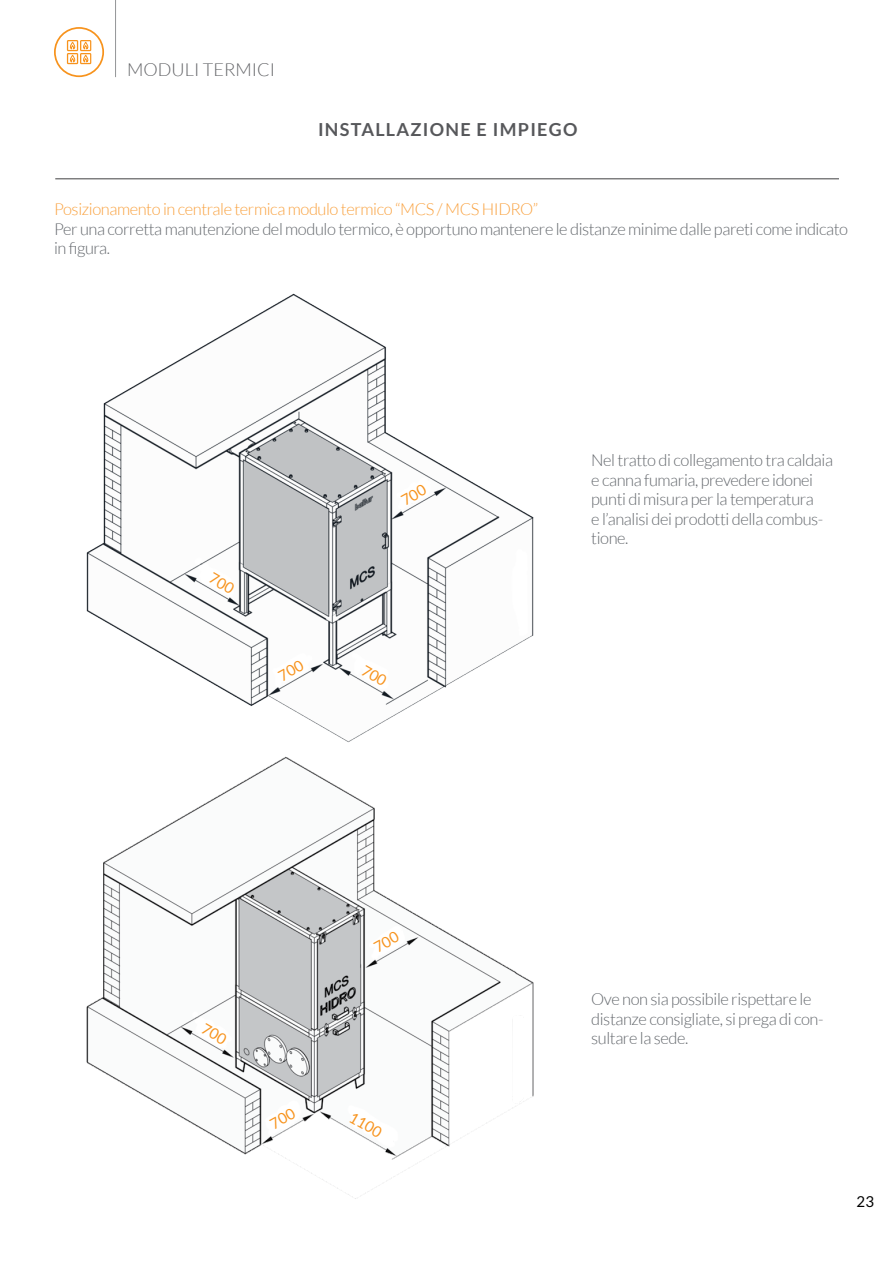
<style>
.page{position:relative;width:893px;height:1263px;background:#fff}
.page>*{position:absolute;margin:0;border:0;box-sizing:border-box;transform-origin:0 0}
.t1{font:700 18px "Lato";letter-spacing:.07em;color:#57585b}
.t2{font:300 18px "Lato";color:#626366}
.t3{font:300 16.5px/19.5px "Lato";letter-spacing:-.025em;color:#64686d}
.t4{font:300 16.5px "Lato";letter-spacing:-.025em;color:#f9a13e}
.t5{font:15px "Lato";color:#f7931d}
.t6{font:15px "Lato";color:#000}
</style>
<div class="page">
<hr style="left:115px;top:0;width:1px;height:77px;background:#939597">
<hr style="left:55px;top:179px;width:784px;height:1px;background:#404042">
<svg style="left:54px;top:27px;width:50px;height:50px"></svg>
<img style="left:86px;top:293px;width:448px;height:450px">
<img style="left:86px;top:756px;width:448px;height:443px">
<svg style="left:361px;top:665px;width:27px;height:21px"></svg>
<svg style="left:400px;top:484px;width:27px;height:21px"></svg>
<svg style="left:278px;top:660px;width:27px;height:21px"></svg>
<svg style="left:208px;top:572px;width:27px;height:22px"></svg>
<svg style="left:201px;top:1023px;width:27px;height:22px"></svg>
<svg style="left:373px;top:931px;width:27px;height:21px"></svg>
<svg style="left:269px;top:1107px;width:27px;height:22px"></svg>
<p class="t2" style="left:127px;top:60px;width:149px">MODULI TERMICI</p>
<p class="t1" style="left:318px;top:119px;width:261px">INSTALLAZIONE E IMPIEGO</p>
<p class="t4" style="left:54px;top:200px;width:486px">Posizionamento in centrale termica modulo termico “MCS / MCS HIDRO”</p>
<p class="t3" style="left:54px;top:219px;width:796px">Per una corretta manutenzione del modulo termico, è opportuno mantenere le distanze minime dalle pareti come indicato in figura.</p>
<p class="t3" style="left:591px;top:450px;width:243px">Nel tratto di collegamento tra caldaia e canna fumaria, prevedere idonei punti di misura per la temperatura<br>e l’analisi dei prodotti della combus&shy;tione.</p>
<p class="t5" style="left:355px;top:1108px;width:36px;rotate:30deg">1100</p>
<p class="t3" style="left:591px;top:990px;width:234px">Ove non sia possibile rispettare le distanze consigliate, si prega di con&shy;sultare la sede.</p>
<p class="t6" style="left:857px;top:1193px;width:19px">23</p>
</div>
